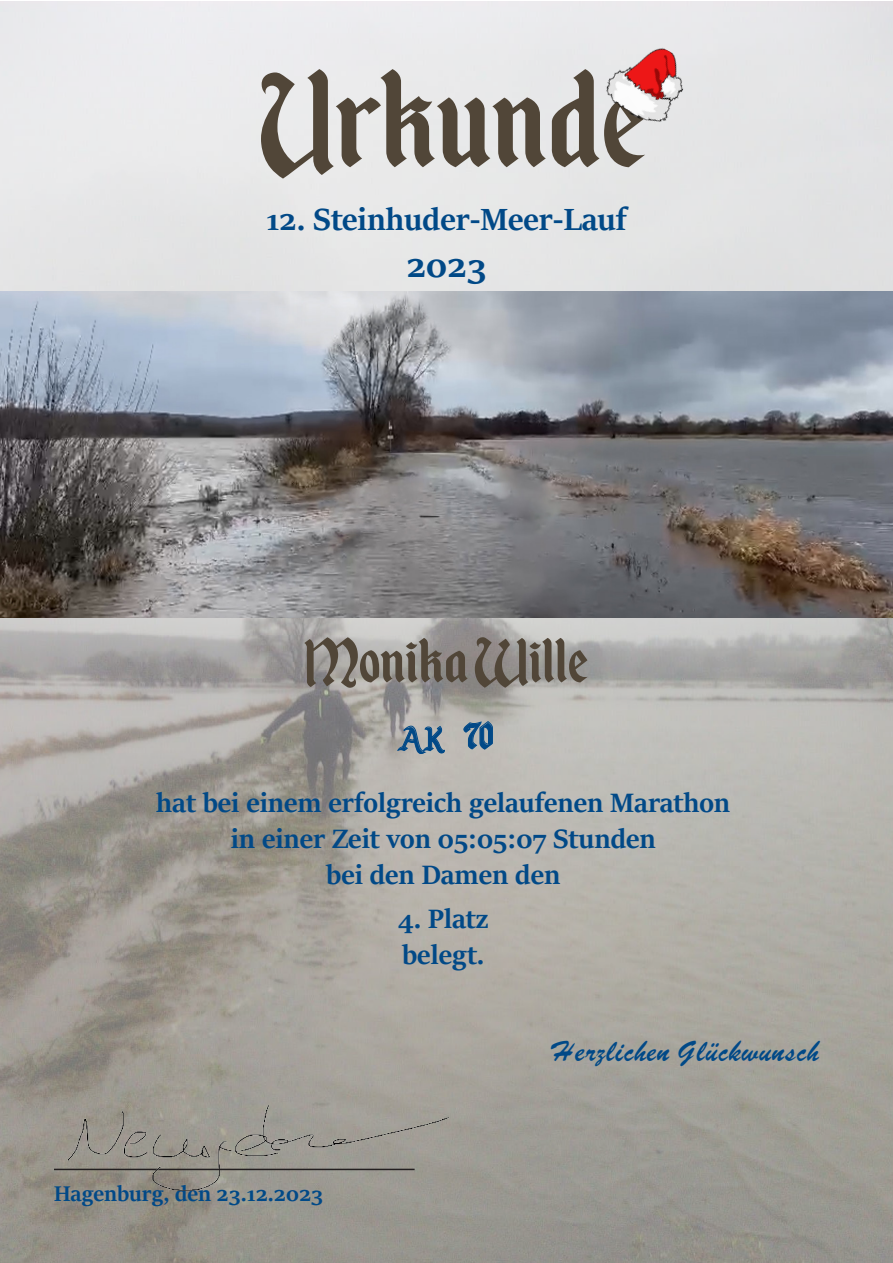
<style>
.page{position:relative;width:893px;height:1263px;background:#fff}
.page>*{position:absolute;margin:0;border:0;box-sizing:border-box;transform-origin:0 0}
.t1{font:165px "Enchanted Land";color:#514638}
.t2{font:75px "Enchanted Land";color:#514638}
.t3{font:700 39px "Sitka Banner";color:#014987}
.t4{font:36px "Enchanted Land";color:#014987}
.t5{font:700 34.5px "Sitka Banner";color:#014987}
.t6{font:700 30px "Sitka Banner";color:#014987}
.t7{font:25.5px "Brussels";color:#014987}
.t8{font:700 24px "Sitka Banner";color:#014987}
.s1{font-size:45px}
</style>
<div class="page">
<img style="left:0;top:1px;width:893px;height:1262px">
<svg style="left:396px;top:725px;width:49px;height:29px"></svg>
<svg style="left:463px;top:721px;width:30px;height:29px"></svg>
<img style="left:18px;top:997px;width:456px;height:229px">
<img style="left:599px;top:33px;width:97px;height:97px">
<img style="left:0;top:291px;width:893px;height:327px">
<p class="t1" style="left:259px;top:25px;width:389px">Urkunde</p>
<p class="t5" style="left:266px;top:195px;width:362px">12. Steinhuder-Meer-Lauf</p>
<p class="t3" style="left:406px;top:237px;width:82px">2023</p>
<p class="t2" style="left:304px;top:618px;width:286px">Monika Wille</p>
<p class="t4" style="left:399px;top:718px;width:97px">AK <span class="s1">70</span></p>
<p class="t6" style="left:156px;top:782px;width:575px">hat bei einem erfolgreich gelaufenen Marathon</p>
<p class="t6" style="left:231px;top:818px;width:427px">in einer Zeit von 05:05:07 Stunden</p>
<p class="t6" style="left:326px;top:854px;width:236px">bei den Damen den</p>
<p class="t6" style="left:398px;top:897px;width:92px">4. Platz</p>
<p class="t6" style="left:402px;top:933px;width:84px">belegt.</p>
<p class="t8" style="left:54px;top:1176px;width:271px">Hagenburg, den 23.12.2023</p>
<p class="t7" style="left:551px;top:1031px;width:270px">Herzlichen Glückwunsch</p>
</div>
